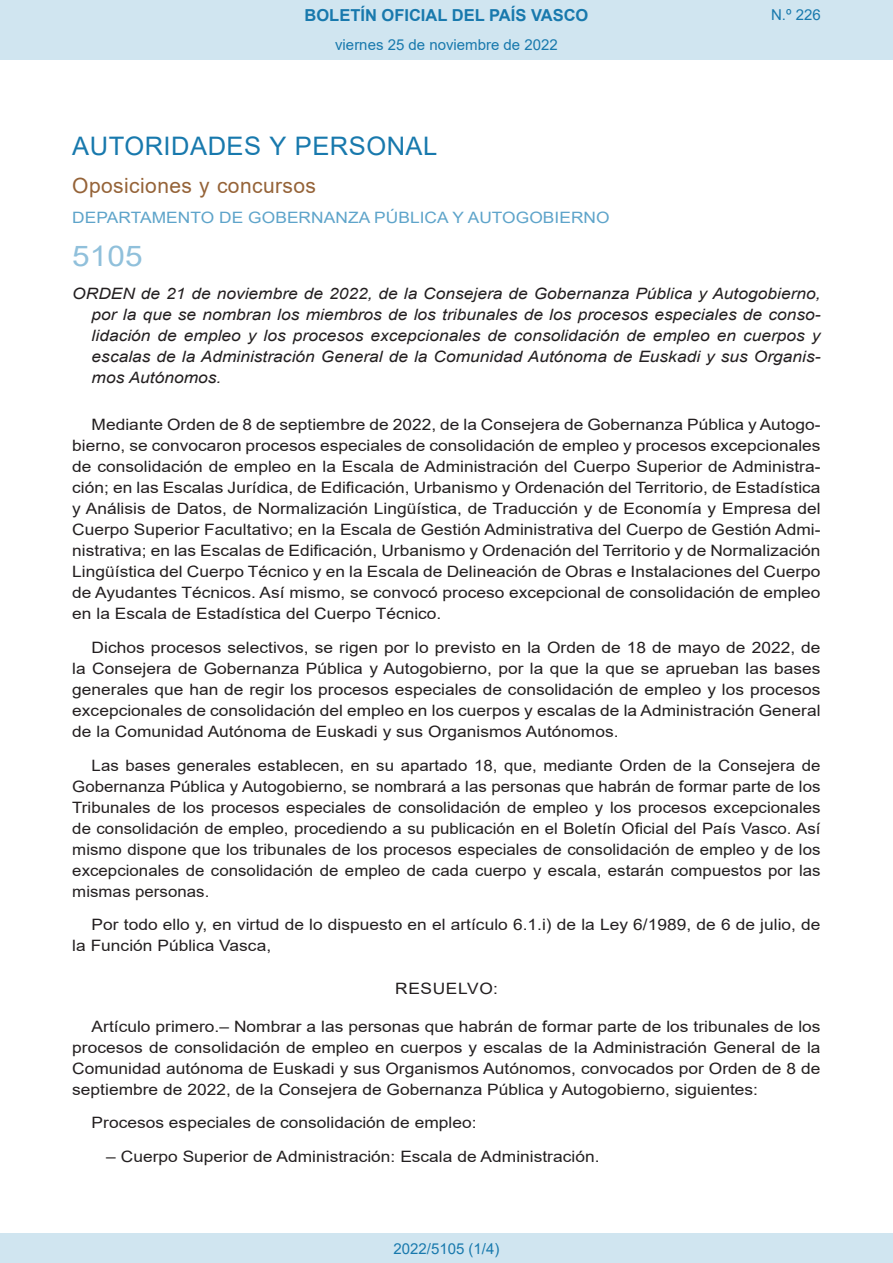
<style>
.page{position:relative;width:893px;height:1263px;background:#fff}
.page>*{position:absolute;margin:0;border:0;box-sizing:border-box;transform-origin:0 0}
.BOPVOrden{font:28.5px "Arial";color:#90c0db;scale:1.11 1}
.BOPVSeccion{font:25.5px "Arial";letter-spacing:.02em;color:#1879ad}
.BOPVSubseccion{font:21px "Arial";letter-spacing:.02em;color:#956338}
.t1{font:700 16.5px "Arial";color:#1879ad}
.BOPVDetalle{font:15.6px/21px "Arial";color:#231f20;text-align:justify;scale:1.11 1}
.BOPVDetalle-2{font:15.6px/21px "Arial";color:#231f20;text-align:justify;scale:1.07 1}
.BOPVTitulo{font:italic 15.6px/21px "Arial";color:#231f20;text-align:justify;scale:1.11 1}
.BOPVDetalle1{font:15.6px "Arial";color:#231f20;scale:1.11 1}
.BOPVOrganismo{font:15.6px "Arial";letter-spacing:.005em;color:#5ea4ca;scale:1.11 1}
.BOPVClave{font:15.6px "Arial";letter-spacing:.035em;color:#231f20;scale:1.11 1}
.Paginacion_Centro{font:15px "Arial";color:#1879ad}
</style>
<div class="page">
<div style="left:0;top:0;width:893px;height:60px;background:#d0e5f0"></div>
<div style="left:0;top:1233px;width:893px;height:30px;background:#d0e5f0"></div>
<p class="t1" style="left:305px;top:3px;width:285px">BOLETÍN OFICIAL DEL PAÍS VASCO</p>
<p class="Paginacion_Centro" style="left:335px;top:35px;width:224px">viernes 25 de noviembre de 2022</p>
<p class="Paginacion_Centro" style="left:771px;top:5px;width:51px">N.º 226</p>
<p class="BOPVSeccion" style="left:72px;top:128px;width:366px">AUTORIDADES Y PERSONAL</p>
<p class="BOPVSubseccion" style="left:72px;top:171px;width:245px">Oposiciones y concursos</p>
<p class="BOPVOrganismo" style="left:72px;top:207px;width:486px">DEPARTAMENTO DE GOBERNANZA PÚBLICA Y AUTOGOBIERNO</p>
<p class="BOPVOrden" style="left:72px;top:236px;width:65px">5105</p>
<p class="BOPVTitulo" style="left:92px;top:284px;width:658px;text-indent:-19px">ORDEN de 21 de noviembre de 2022, de la Consejera de Gobernanza Pública y Autogobierno, por la que se nombran los miembros de los tribunales de los procesos especiales de conso&shy;lidación de empleo y los procesos excepcionales de consolidación de empleo en cuerpos y escalas de la Administración General de la Comunidad Autónoma de Euskadi y sus Organis&shy;mos Autónomos.</p>
<p class="BOPVDetalle" style="left:72px;top:414px;width:676px;text-indent:19px">Mediante Orden de 8 de septiembre de 2022, de la Consejera de Gobernanza Pública y Autogo&shy;bierno, se convocaron procesos especiales de consolidación de empleo y procesos excepcionales de consolidación de empleo en la Escala de Administración del Cuerpo Superior de Administra&shy;ción; en las Escalas Jurídica, de Edificación, Urbanismo y Ordenación del Territorio, de Estadística y Análisis de Datos, de Normalización Lingüística, de Traducción y de Economía y Empresa del Cuerpo Superior Facultativo; en la Escala de Gestión Administrativa del Cuerpo de Gestión Admi&shy;nistrativa; en las Escalas de Edificación, Urbanismo y Ordenación del Territorio y de Normalización Lingüística del Cuerpo Técnico y en la Escala de Delineación de Obras e Instalaciones del Cuerpo de Ayudantes Técnicos. Así mismo, se convocó proceso excepcional de consolidación de empleo en la Escala de Estadística del Cuerpo Técnico.</p>
<p class="BOPVDetalle" style="left:72px;top:637px;width:676px;text-indent:19px">Dichos procesos selectivos, se rigen por lo previsto en la Orden de 18 de mayo de 2022, de la Consejera de Gobernanza Pública y Autogobierno, por la que la que se aprueban las bases generales que han de regir los procesos especiales de consolidación de empleo y los procesos excepcionales de consolidación del empleo en los cuerpos y escalas de la Administración General de la Comunidad Autónoma de Euskadi y sus Organismos Autónomos.</p>
<p class="BOPVDetalle-2" style="left:72px;top:754px;width:701px;text-indent:19px">Las bases generales establecen, en su apartado 18, que, mediante Orden de la Consejera de Gobernanza Pública y Autogobierno, se nombrará a las personas que habrán de formar parte de los Tribunales de los procesos especiales de consolidación de empleo y los procesos excepcionales de consolidación de empleo, procediendo a su publicación en el Boletín Oficial del País Vasco. Así mismo dispone que los tribunales de los procesos especiales de consolidación de empleo y de los excepcionales de consolidación de empleo de cada cuerpo y escala, estarán compuestos por las mismas personas.</p>
<p class="BOPVDetalle" style="left:72px;top:914px;width:676px;text-indent:19px">Por todo ello y, en virtud de lo dispuesto en el artículo 6.1.i) de la Ley 6/1989, de 6 de julio, de la Función Pública Vasca,</p>
<p class="BOPVClave" style="left:395px;top:977px;width:94px">RESUELVO:</p>
<p class="BOPVDetalle" style="left:72px;top:1015px;width:676px;text-indent:19px">Artículo primero.– Nombrar a las personas que habrán de formar parte de los tribunales de los procesos de consolidación de empleo en cuerpos y escalas de la Administración General de la Comunidad autónoma de Euskadi y sus Organismos Autónomos, convocados por Orden de 8 de septiembre de 2022, de la Consejera de Gobernanza Pública y Autogobierno, siguientes:</p>
<p class="BOPVDetalle" style="left:92px;top:1112px;width:348px">Procesos especiales de consolidación de empleo:</p>
<p class="BOPVDetalle1" style="left:106px;top:1146px;width:446px">– Cuerpo Superior de Administración: Escala de Administración.</p>
<p class="Paginacion_Centro" style="left:393px;top:1238px;width:107px">2022/5105 (1/4)</p>
</div>
